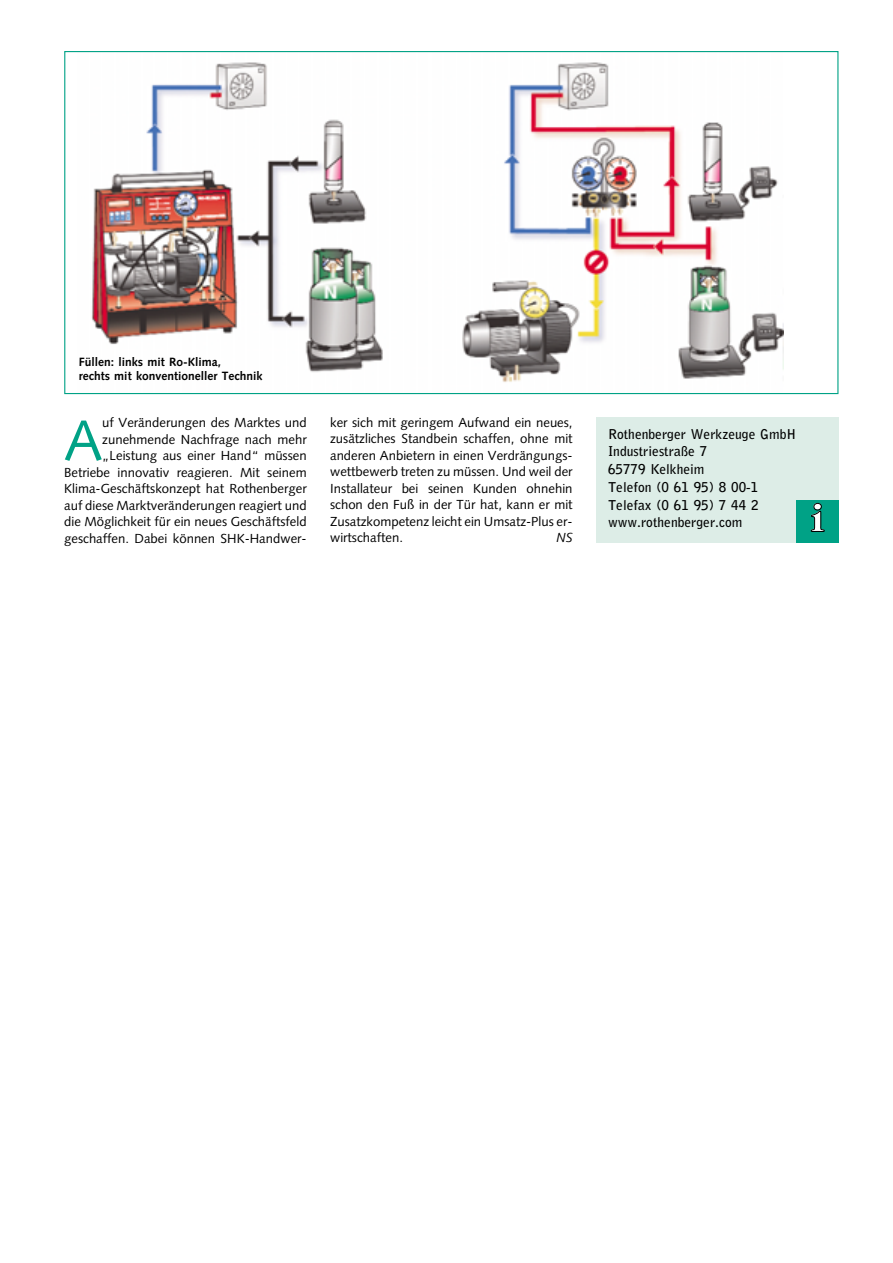
<style>
.page{position:relative;width:893px;height:1263px;background:#fff}
.page>*{position:absolute;margin:0;border:0;box-sizing:border-box;transform-origin:0 0}
.t1{font:57.15px "Syntax";color:#00a286}
.t2{font:700 42px "Garamond";color:#fff}
.t3{font:700 13.5px/17.7px "Bell Gothic";color:#000}
.t4{font:13.2px/16.5px "Syntax";color:#000;text-align:right}
.t5{font:italic 13.2px "Syntax";color:#000}
.t6{font:700 12px/13.5px "Syntax";color:#000}
</style>
<div class="page">
<div style="left:596px;top:417px;width:242px;height:126px;background:#ddede7"></div>
<div style="left:796px;top:500px;width:42px;height:43px;background:#00a286"></div>
<img style="left:91px;top:62px;width:692px;height:320px">
<p class="t6" style="left:79px;top:356px;width:185px">Füllen: links mit Ro-Klima,<br>rechts mit konventioneller Technik</p>
<p class="t4" style="left:64px;top:416px;width:244px">uf Veränderungen des Marktes und zunehmende Nachfrage nach mehr „Leistung aus einer Hand“ müssen Betriebe innovativ reagieren. Mit seinem Klima-Geschäftskonzept hat Rothenberger auf diese Marktveränderungen reagiert und die Möglichkeit für ein neues Geschäftsfeld geschaffen. Dabei können SHK-Handwer-</p>
<p class="t4" style="left:330px;top:415px;width:244px;text-align:justify">ker sich mit geringem Aufwand ein neues, zusätzliches Standbein schaffen, ohne mit anderen Anbietern in einen Verdrängungs&shy;wettbewerb treten zu müssen. Und weil der Installateur bei seinen Kunden ohnehin schon den Fuß in der Tür hat, kann er mit Zusatzkompetenz leicht ein Umsatz-Plus er&shy;wirtschaften.</p>
<h1 class="t1" style="left:64px;top:417px;width:40px">A</h1>
<p class="t5" style="left:556px;top:533px;width:18px">NS</p>
<p class="t3" style="left:608px;top:426px;width:190px">Rothenberger Werkzeuge GmbH<br>Industriestraße 7<br>65779 Kelkheim<br>Telefon (0 61 95) 8 00-1<br>Telefax (0 61 95) 7 44 2 www.rothenberger.com</p>
<h2 class="t2" style="left:810px;top:502px;width:15px">i</h2>
</div>
